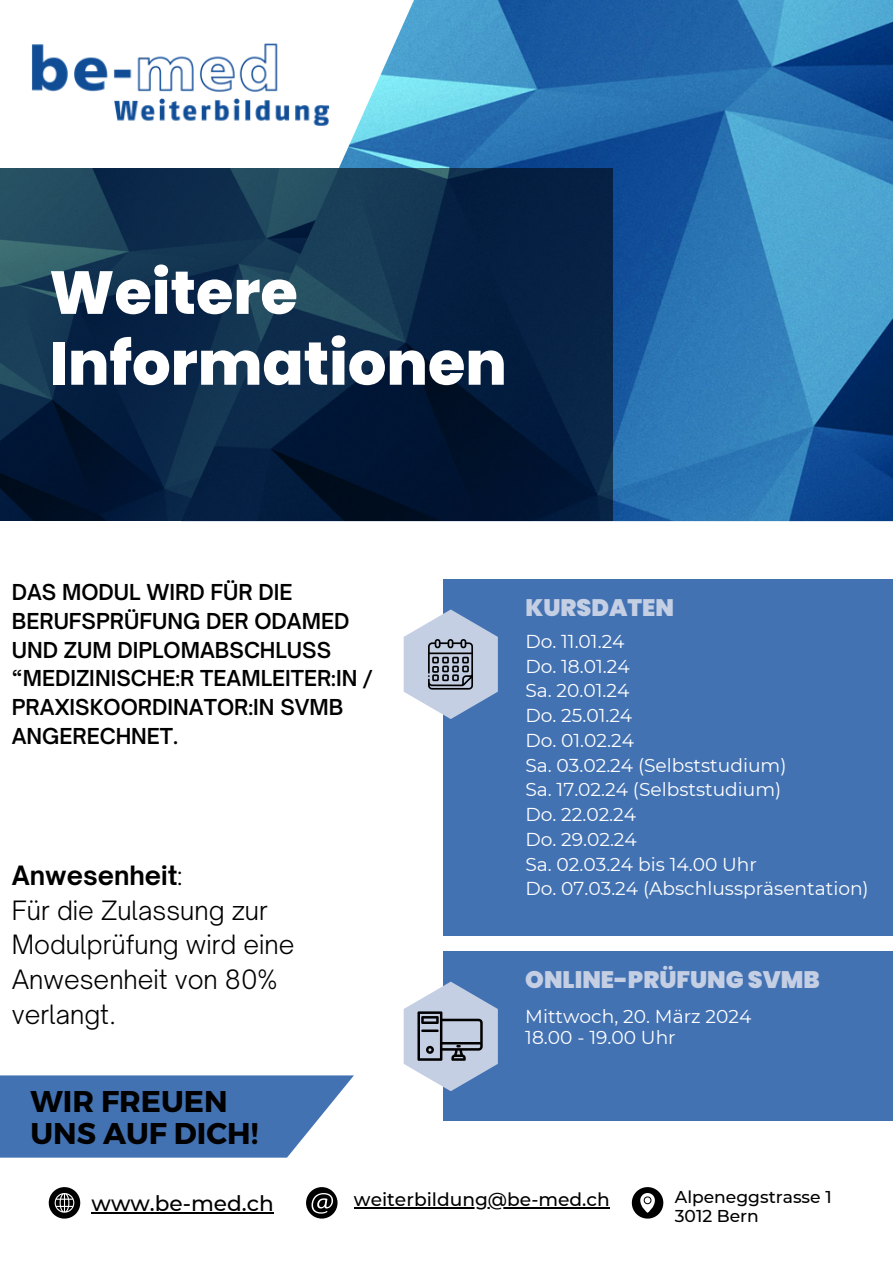
<style>
.page{position:relative;width:893px;height:1264px;background:#fff}
.page>*{position:absolute;margin:0;border:0;box-sizing:border-box;transform-origin:0 0}
.t1{font:800 60.6px/70.8px "Poppins";color:#fff}
.t2{font:700 30px/31.5px "Montserrat";color:#000}
.t3{font:300 25.5px/34.8px "Open Sauce One";color:#000}
.t4{font:700 25.5px "Open Sauce One";color:#000}
.t5{font:900 23.85px "Poppins";color:#c5cfe4}
.t6{font:500 21.6px "Montserrat";color:#000}
.t7{font:600 21px/29px "Open Sauce One";color:#000}
.t8{font:18.6px "Montserrat";color:#fff}
.t9{font:500 18.6px "Montserrat";color:#000}
.t10{font:500 17.1px "Montserrat";color:#000}
.s1{font-weight:300}
</style>
<div class="page">
<img style="left:181px;top:0;width:711px;height:521px">
<div style="left:443px;top:579px;width:449px;height:357px;background:#4372b3"></div>
<div style="left:443px;top:951px;width:449px;height:169px;background:#4372b3"></div>
<svg style="left:49px;top:1187px;width:31px;height:31px"></svg>
<svg style="left:306px;top:1187px;width:31px;height:31px"></svg>
<svg style="left:631px;top:1187px;width:32px;height:31px"></svg>
<svg style="left:0;top:1075px;width:354px;height:82px;background:#557fba"></svg>
<svg style="left:0;top:169px;width:612px;height:352px;background:#0b2845"></svg>
<img style="left:31px;top:41px;width:301px;height:88px">
<svg style="left:403px;top:981px;width:95px;height:110px"></svg>
<hr style="left:91px;top:1211px;width:183px;height:2px;background:#000">
<hr style="left:354px;top:1207px;width:255px;height:1px;background:#000">
<svg style="left:403px;top:609px;width:95px;height:110px"></svg>
<p class="t1" style="left:49px;top:257px;width:459px">Weitere<br>Informationen</p>
<p class="t7" style="left:12px;top:577px;width:339px">DAS MODUL WIRD FÜR DIE<br>BERUFSPRÜFUNG DER ODAMED</p>
<p class="t7" style="left:12px;top:635px;width:321px">UND ZUM DIPLOMABSCHLUSS</p>
<p class="t7" style="left:12px;top:664px;width:363px">“MEDIZINISCHE:R TEAMLEITER:IN /<br>PRAXISKOORDINATOR:IN SVMB</p>
<p class="t7" style="left:12px;top:722px;width:168px">ANGERECHNET.</p>
<p class="t4" style="left:12px;top:859px;width:172px">Anwesenheit<span class="s1">:</span></p>
<p class="t3" style="left:12px;top:892px;width:284px">Für die Zulassung zur<br>Modulprüfung wird eine<br>Anwesenheit von 80% verlangt.</p>
<p class="t2" style="left:30px;top:1084px;width:229px">WIR FREUEN<br>UNS AUF DICH!</p>
<p class="t5" style="left:525px;top:591px;width:150px">KURSDATEN</p>
<p class="t8" style="left:525px;top:630px;width:101px">Do. 11.01.24</p>
<p class="t8" style="left:525px;top:654px;width:106px">Do. 18.01.24</p>
<p class="t8" style="left:525px;top:679px;width:105px">Sa. 20.01.24</p>
<p class="t8" style="left:525px;top:704px;width:108px">Do. 25.01.24</p>
<p class="t8" style="left:525px;top:728px;width:110px">Do. 01.02.24</p>
<p class="t8" style="left:525px;top:753px;width:262px">Sa. 03.02.24 (Selbststudium)</p>
<p class="t8" style="left:525px;top:778px;width:257px">Sa. 17.02.24 (Selbststudium)</p>
<p class="t8" style="left:525px;top:803px;width:112px">Do. 22.02.24</p>
<p class="t8" style="left:525px;top:827px;width:113px">Do. 29.02.24</p>
<p class="t8" style="left:525px;top:852px;width:233px">Sa. 02.03.24 bis 14.00 Uhr</p>
<p class="t8" style="left:525px;top:877px;width:345px">Do. 07.03.24 (Abschlusspräsentation)</p>
<p class="t5" style="left:525px;top:963px;width:296px">ONLINE-PRÜFUNG SVMB</p>
<p class="t8" style="left:525px;top:1004px;width:227px">Mittwoch, 20. März 2024</p>
<p class="t8" style="left:525px;top:1026px;width:152px">18.00 - 19.00 Uhr</p>
<p class="t6" style="left:91px;top:1189px;width:184px">www.be-med.ch</p>
<p class="t9" style="left:354px;top:1188px;width:257px">weiterbildung@be-med.ch</p>
<p class="t10" style="left:674px;top:1186px;width:158px">Alpeneggstrasse 1</p>
<p class="t10" style="left:674px;top:1205px;width:86px">3012 Bern</p>
</div>
